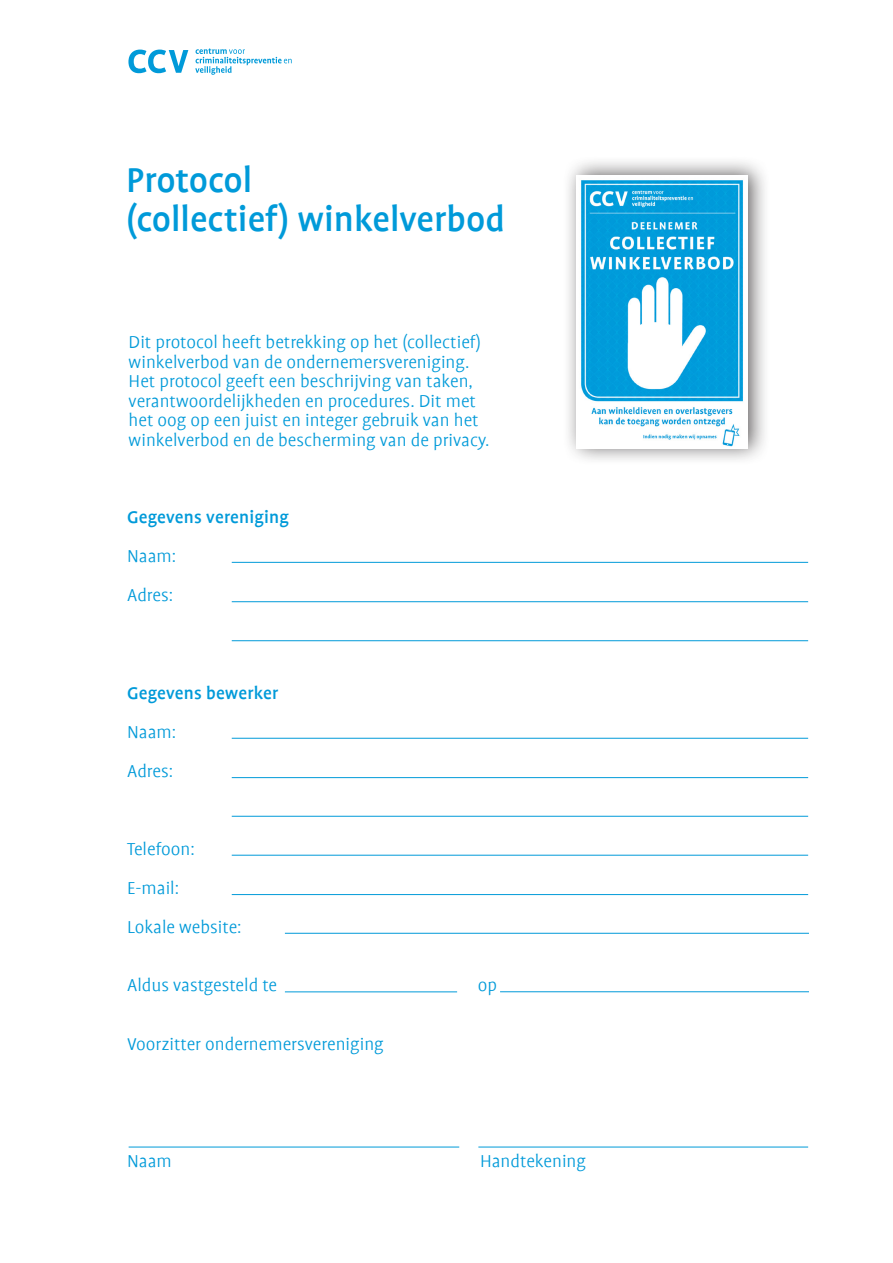
<style>
.page{position:relative;width:893px;height:1263px;background:#fff}
.page>*{position:absolute;margin:0;border:0;box-sizing:border-box;transform-origin:0 0}
.t1{font:500 39px "Profile";color:#009ad9}
.t2{font:300 19.5px/19.5px "Profile";color:#009ad9}
.CCV_inhoudsopgave_ko{font:500 19.5px "Profile";letter-spacing:.01em;color:#009ad9}
</style>
<div class="page">
<svg style="left:128px;top:50px;width:60px;height:23px"></svg>
<svg style="left:195px;top:48px;width:97px;height:27px"></svg>
<div style="left:562px;top:156px;width:208px;height:310px;background:#231f20;opacity:.71"></div>
<img style="left:577px;top:176px;width:170px;height:273px">
<hr style="left:232px;top:562px;width:576px;height:1px;background:#009ad9">
<hr style="left:232px;top:738px;width:576px;height:1px;background:#009ad9">
<hr style="left:232px;top:855px;width:576px;height:1px;background:#009ad9">
<hr style="left:285px;top:933px;width:524px;height:1px;background:#009ad9">
<hr style="left:285px;top:991px;width:172px;height:1px;background:#009ad9">
<hr style="left:500px;top:991px;width:309px;height:1px;background:#009ad9">
<hr style="left:478px;top:1147px;width:330px;height:1px;background:#009ad9">
<hr style="left:129px;top:1147px;width:330px;height:1px;background:#009ad9">
<hr style="left:232px;top:601px;width:576px;height:1px;background:#009ad9">
<hr style="left:232px;top:640px;width:576px;height:1px;background:#009ad9">
<hr style="left:232px;top:777px;width:576px;height:1px;background:#009ad9">
<hr style="left:232px;top:816px;width:576px;height:1px;background:#009ad9">
<hr style="left:232px;top:894px;width:576px;height:1px;background:#009ad9">
<p class="t1" style="left:126px;top:160px;width:128px">Protocol</p>
<p class="t1" style="left:126px;top:199px;width:380px">(collectief) winkelverbod</p>
<p class="t2" style="left:129px;top:333px;width:354px">Dit protocol heeft betrekking op het (collectief) winkelverbod van de ondernemersvereniging.</p>
<p class="t2" style="left:129px;top:372px;width:349px">Het protocol geeft een beschrijving van taken, verantwoordelijkheden en procedures. Dit met</p>
<p class="t2" style="left:129px;top:411px;width:363px">het oog op een juist en integer gebruik van het winkelverbod en de bescherming van de privacy.</p>
<p class="CCV_inhoudsopgave_ko" style="left:127px;top:507px;width:164px">Gegevens vereniging</p>
<p class="t2" style="left:127px;top:547px;width:51px">Naam:</p>
<p class="t2" style="left:127px;top:586px;width:48px">Adres:</p>
<p class="CCV_inhoudsopgave_ko" style="left:127px;top:682px;width:153px">Gegevens bewerker</p>
<p class="t2" style="left:127px;top:722px;width:51px">Naam:</p>
<p class="t2" style="left:127px;top:761px;width:48px">Adres:</p>
<p class="t2" style="left:127px;top:839px;width:69px">Telefoon:</p>
<p class="t2" style="left:127px;top:878px;width:54px">E-mail:</p>
<p class="t2" style="left:127px;top:917px;width:116px">Lokale website:</p>
<p class="t2" style="left:127px;top:976px;width:152px">Aldus vastgesteld te</p>
<p class="t2" style="left:478px;top:976px;width:21px">op</p>
<p class="t2" style="left:127px;top:1034px;width:258px">Voorzitter ondernemersvereniging</p>
<p class="t2" style="left:127px;top:1151px;width:46px">Naam</p>
<p class="t2" style="left:480px;top:1151px;width:107px">Handtekening</p>
</div>
